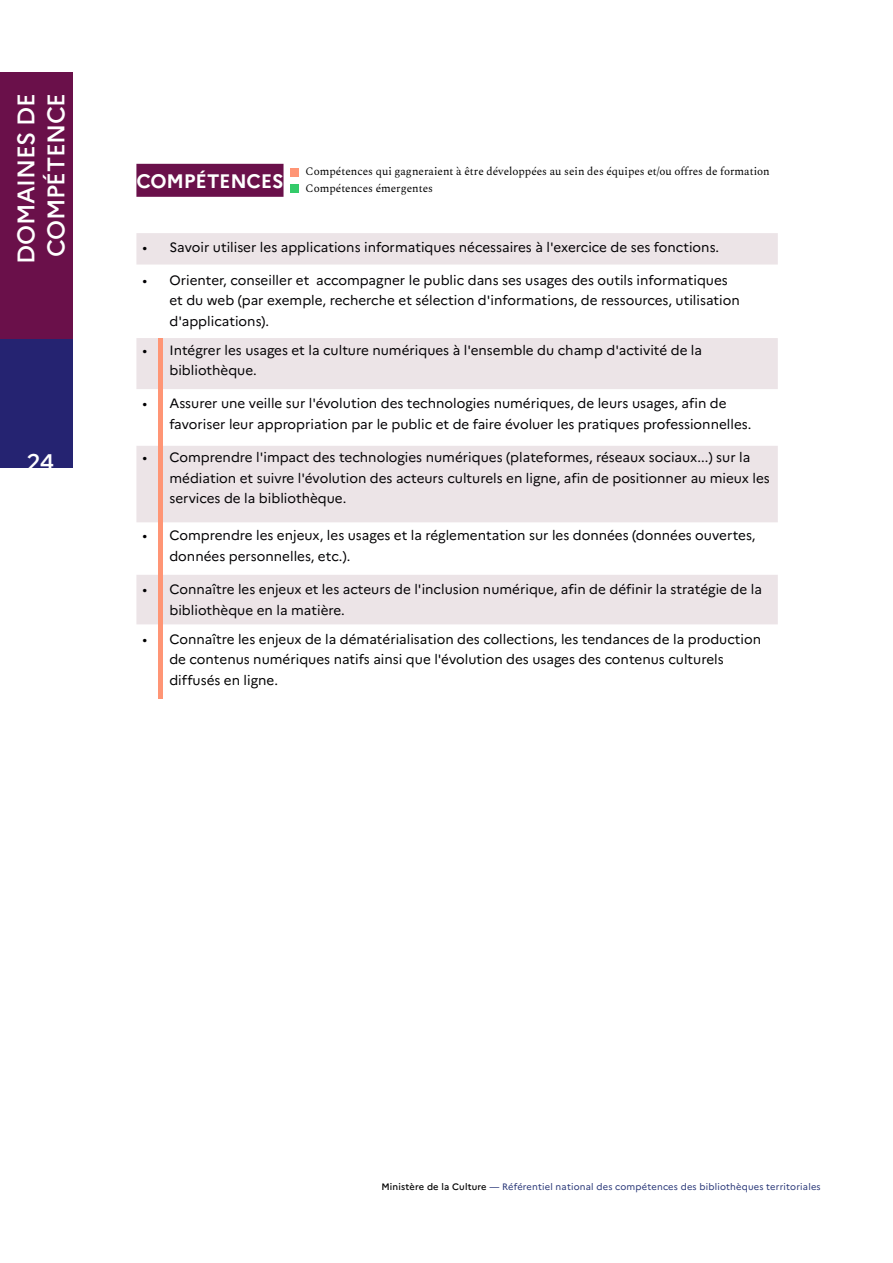
<style>
.page{position:relative;width:893px;height:1263px;background:#fff}
.page>*{position:absolute;margin:0;border:0;box-sizing:border-box;transform-origin:0 0}
.t1{font:500 24px/30px "Marianne";letter-spacing:-.02em;color:#fff}
.t2{font:700 19.5px "Marianne";letter-spacing:-.01em;color:#fff}
.t3{font:13.5px/20.7px "Marianne";color:#020103}
.t4{font:13.5px/20.7px "Marianne";color:#000}
.t5{font:11.25px/16.5px "Spectral";color:#000}
.t6{font:9.3px "Marianne";letter-spacing:.02em;color:#253375}
.s1{font-weight:500;color:#000}
</style>
<div class="page">
<div style="left:136px;top:164px;width:148px;height:33px;background:#6a104a"></div>
<svg style="left:136px;top:233px;width:642px;height:391px;fill:#ece4e7"></svg>
<hr style="left:158px;top:338px;width:4px;height:361px;background:#ff9575">
<div style="left:290px;top:168px;width:9px;height:8px;background:#ff9575"></div>
<div style="left:290px;top:184px;width:9px;height:9px;background:#34cb6a"></div>
<div style="left:0;top:72px;width:72px;height:268px;background:#6a104a"></div>
<div style="left:0;top:340px;width:72px;height:128px;background:#252371"></div>
<h1 class="t1" style="left:9px;top:264px;width:172px;rotate:-90deg">DOMAINES DE<br>COMPÉTENCE</h1>
<h1 class="t1" style="left:27px;top:445px;width:29px">24</h1>
<h2 class="t2" style="left:136px;top:166px;width:149px">COMPÉTENCES</h2>
<p class="t5" style="left:306px;top:163px;width:466px">Compétences qui gagneraient à être développées au sein des équipes et/ou offres de formation<br>Compétences émergentes</p>
<p class="t3" style="left:142px;top:235px;width:578px">• Savoir utiliser les applications informatiques nécessaires à l'exercice de ses fonctions.</p>
<p class="t3" style="left:169px;top:268px;width:572px;text-indent:-27px">• Orienter, conseiller et accompagner le public dans ses usages des outils informatiques et du web (par exemple, recherche et sélection d'informations, de ressources, utilisation d'applications).</p>
<p class="t3" style="left:169px;top:339px;width:534px;text-indent:-27px">• Intégrer les usages et la culture numériques à l'ensemble du champ d'activité de la bibliothèque.</p>
<p class="t3" style="left:169px;top:392px;width:583px;text-indent:-27px">• Assurer une veille sur l'évolution des technologies numériques, de leurs usages, afin de favoriser leur appropriation par le public et de faire évoluer les pratiques professionnelles.</p>
<p class="t3" style="left:169px;top:446px;width:602px;text-indent:-27px">• Comprendre l'impact des technologies numériques (plateformes, réseaux sociaux...) sur la médiation et suivre l'évolution des acteurs culturels en ligne, afin de positionner au mieux les services de la bibliothèque.</p>
<p class="t3" style="left:169px;top:524px;width:588px;text-indent:-27px">• Comprendre les enjeux, les usages et la réglementation sur les données (données ouvertes, données personnelles, etc.).</p>
<p class="t3" style="left:169px;top:578px;width:594px;text-indent:-27px">• Connaître les enjeux et les acteurs de l'inclusion numérique, afin de définir la stratégie de la bibliothèque en la matière.</p>
<p class="t4" style="left:169px;top:627px;width:593px;text-indent:-27px">• Connaître les enjeux de la dématérialisation des collections, les tendances de la production de contenus numériques natifs ainsi que l'évolution des usages des contenus culturels diffusés en ligne.</p>
<p class="t6" style="left:381px;top:1180px;width:441px"><span class="s1">Ministère de la Culture</span> — Référentiel national des compétences des bibliothèques territoriales</p>
</div>
